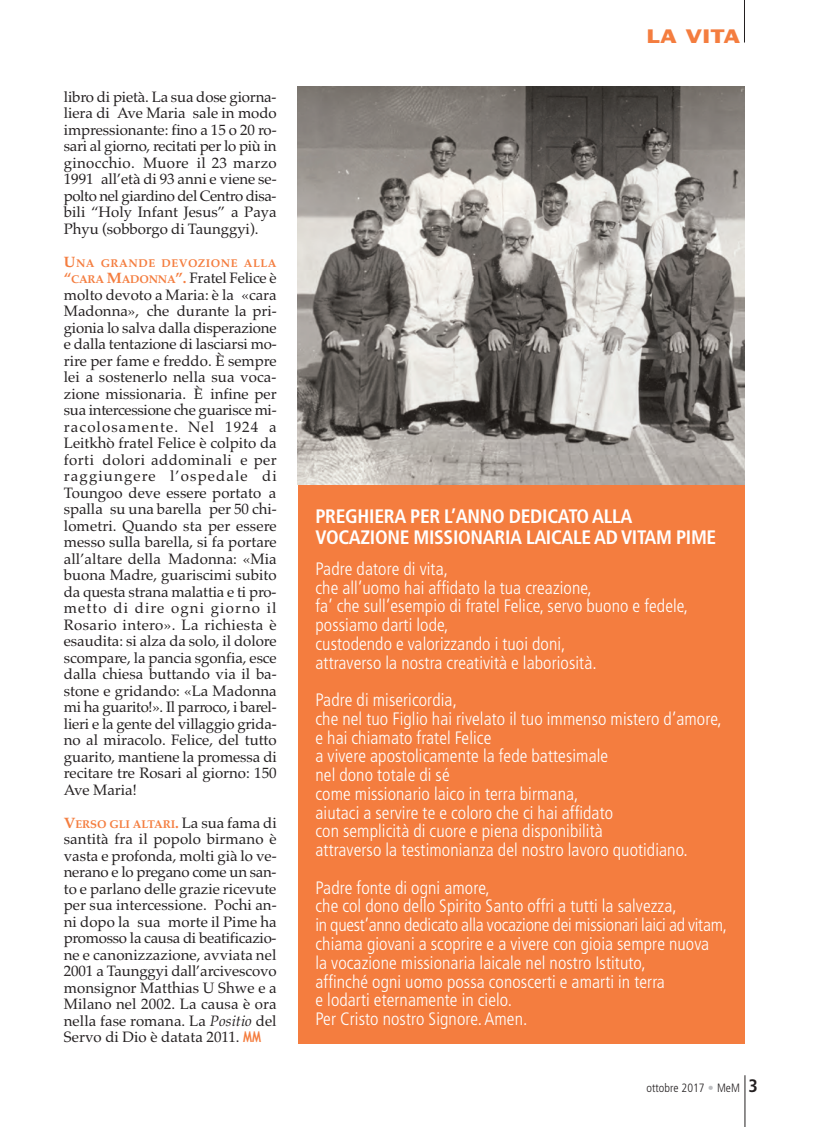
<style>
.page{position:relative;width:830px;height:1127px;background:#fff}
.page>*{position:absolute;margin:0;border:0;box-sizing:border-box;transform-origin:0 0}
.t1{font:700 condensed 19.5px/21px "Frutiger";letter-spacing:-.015em;color:#fff}
.t2{font:300 condensed 18px/18.8px "Frutiger";letter-spacing:.005em;color:#fff}
.t3{font:18px "Franklin Gothic";color:#f47d3f;scale:1.2 1}
.t4{font:15px/16.5px "Palatino";color:#231f20;text-align:justify}
.t5{font:300 condensed 12px "Frutiger";color:#231f20}
.t6{font:700 11.25px "Palatino";letter-spacing:-.005em;color:#f47d3f}
.t7{font:700 11.25px "Palatino";letter-spacing:.045em;color:#f47d3f}
.s1{font-size:15px}
.s2{font-weight:700;color:#f47d3f}
.s3{font-weight:700;font-size:11.25px;color:#f47d3f}
.s4{font-weight:400;font-size:15px;color:#231f20}
.s5{font-style:italic}
.s6{font-family:"Trebuchet MS";font-weight:700;color:#f47d3f}
.s7{color:#bcbdc0}
.s8{font-weight:700;font-size:18px}
</style>
<div class="page">
<hr style="left:743px;top:0;width:1px;height:43px;background:#231f20">
<hr style="left:744px;top:1075px;width:1px;height:52px;background:#231f20">
<div style="left:298px;top:482px;width:446px;height:561px;background:#f47d3f"></div>
<img style="left:297px;top:86px;width:447px;height:399px">
<p class="t4" style="left:64px;top:88px;width:214px">libro di pietà. La sua dose giorna&shy;liera di Ave Maria sale in modo impressionante: fino a 15 o 20 ro&shy;sari al giorno, recitati per lo più in ginocchio. Muore il 23 marzo 1991 all’età di 93 anni e viene se&shy;polto nel giardino del Centro disa&shy;bili “Holy Infant Jesus” a Paya Phyu (sobborgo di Taunggyi).</p>
<p class="t7" style="left:64px;top:256px;width:214px"><span class="s1">U</span>NA GRANDE DEVOZIONE ALLA</p>
<p class="t4" style="left:64px;top:270px;width:214px"><span class="s2">“</span><span class="s3">CARA</span> <span class="s2">M</span><span class="s3">ADONNA</span><span class="s2">”.</span> Fratel Felice è molto devoto a Maria: è la «cara Madonna», che durante la pri&shy;gionia lo salva dalla disperazione e dalla tentazione di lasciarsi mo&shy;rire per fame e freddo. È sempre lei a sostenerlo nella sua voca&shy;zione missionaria. È infine per sua intercessione che guarisce mi&shy;racolosamente. Nel 1924 a Leitkhò fratel Felice è colpito da forti dolori addominali e per raggiungere l’ospedale di Toungoo deve essere portato a spalla su una barella per 50 chi&shy;lometri. Quando sta per essere messo sulla barella, si fa portare all’altare della Madonna: «Mia buona Madre, guariscimi subito da questa strana malattia e ti pro&shy;metto di dire ogni giorno il Rosario intero». La richiesta è esaudita: si alza da solo, il dolore scompare, la pancia sgonfia, esce dalla chiesa buttando via il ba&shy;stone e gridando: «La Madonna mi ha guarito!». Il parroco, i barel&shy;lieri e la gente del villaggio grida&shy;no al miracolo. Felice, del tutto guarito, mantiene la promessa di recitare tre Rosari al giorno: 150<br>Ave Maria!</p>
<p class="t6" style="left:64px;top:817px;width:214px"><span class="s1">V</span>ERSO GLI ALTARI<span class="s1">.</span> <span class="s4">La sua fama di</span></p>
<p class="t4" style="left:64px;top:831px;width:214px">santità fra il popolo birmano è vasta e profonda, molti già lo ve&shy;nerano e lo pregano come un san&shy;to e parlano delle grazie ricevute per sua intercessione. Pochi an&shy;ni dopo la sua morte il Pime ha promosso la causa di beatificazio&shy;ne e canonizzazione, avviata nel 2001 a Taunggyi dall’arcivescovo monsignor Matthias U Shwe e a Milano nel 2002. La causa è ora nella fase romana. La <span class="s5">Positio</span> del Servo di Dio è datata 2011. <span class="s6">MM</span></p>
<p class="t3" style="left:646px;top:29px;width:79px">LA VITA</p>
<h1 class="t1" style="left:315px;top:507px;width:402px">PREGHIERA PER L’ANNO DEDICATO ALLA<br>VOCAZIONE MISSIONARIA LAICALE AD VITAM PIME</h1>
<p class="t2" style="left:315px;top:561px;width:374px">Padre datore di vita,<br>che all’uomo hai affidato la tua creazione,<br>fa’ che sull’esempio di fratel Felice, servo buono e fedele, possiamo darti lode,<br>custodendo e valorizzando i tuoi doni,<br>attraverso la nostra creatività e laboriosità.</p>
<p class="t2" style="left:315px;top:692px;width:408px">Padre di misericordia,<br>che nel tuo Figlio hai rivelato il tuo immenso mistero d’amore, e hai chiamato fratel Felice<br>a vivere apostolicamente la fede battesimale<br>nel dono totale di sé<br>come missionario laico in terra birmana,<br>aiutaci a servire te e coloro che ci hai affidato<br>con semplicità di cuore e piena disponibilità<br>attraverso la testimonianza del nostro lavoro quotidiano.</p>
<p class="t2" style="left:315px;top:879px;width:413px">Padre fonte di ogni amore,<br>che col dono dello Spirito Santo offri a tutti la salvezza,<br>in quest’anno dedicato alla vocazione dei missionari laici ad vitam, chiama giovani a scoprire e a vivere con gioia sempre nuova<br>la vocazione missionaria laicale nel nostro Istituto,<br>affinché ogni uomo possa conoscerti e amarti in terra<br>e lodarti eternamente in cielo.<br>Per Cristo nostro Signore. Amen.</p>
<p class="t5" style="left:646px;top:1083px;width:113px">ottobre 2017 <span class="s7">•</span> MeM <span class="s8">3</span></p>
</div>
